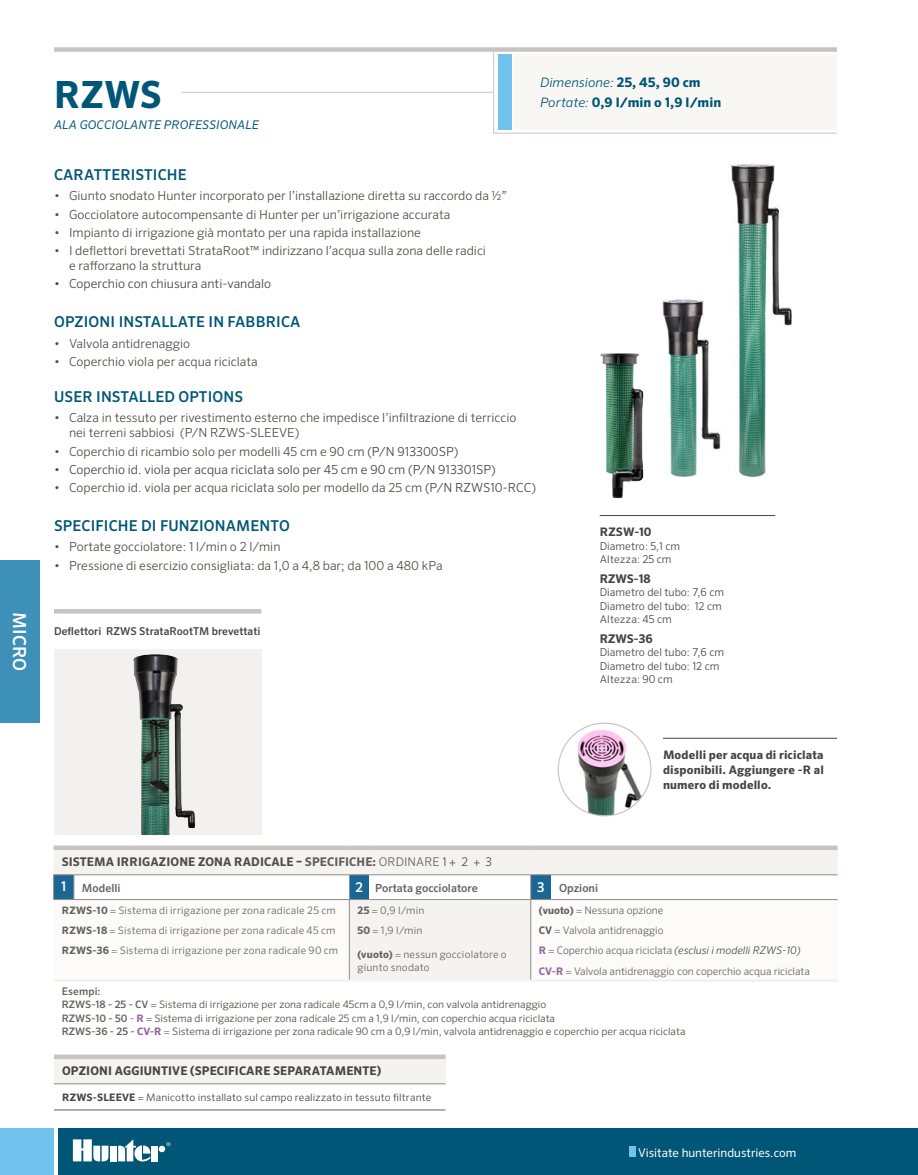
<style>
.page{position:relative;width:918px;height:1175px;background:#fff}
.page>*{position:absolute;margin:0;border:0;box-sizing:border-box;transform-origin:0 0}
.t1{font:700 37.5px "Sero Pro";color:#005676}
.t2{font:500 18px "Sero Pro";letter-spacing:.01em;color:#fff}
.t3{font:500 15px "Sero Pro";letter-spacing:.01em;color:#005676}
.t4{font:700 13.2px "Sero Pro";letter-spacing:.005em;color:#005676}
.t5{font:italic 300 13.05px "Sero Pro";letter-spacing:.005em;color:#005676}
.t6{font:300 12.45px/15px "Sero Pro";color:#504d49}
.t7{font:300 12.45px "Sero Pro";color:#454545}
.t8{font:700 12px "Sero Pro";letter-spacing:.01em;color:#454545}
.t9{font:700 12px "Sero Pro";letter-spacing:.01em;color:#504d49}
.t10{font:12px "Sero Pro";color:#fff}
.t11{font:italic 12px "Sero Pro";letter-spacing:.01em;color:#005676}
.t12{font:700 11.7px/15.8px "Sero Pro";letter-spacing:.01em;color:#454545}
.t13{font:500 11.25px "Sero Pro";color:#68625e}
.t14{font:300 10.8px/13.5px "Sero Pro";color:#454545}
.t15{font:500 10.8px "Sero Pro";color:#454545}
.t16{font:300 10.65px "Sero Pro";letter-spacing:.02em;color:#454545}
.t17{font:300 10.5px/20.2px "Sero Pro";color:#68625e}
.t18{font:500 10.5px "Sero Pro";letter-spacing:.02em;color:#68625e}
.t19{font:300 10.35px/13.5px "Sero Pro";color:#504d49}
.t20{font:300 10.35px/12.6px "Sero Pro";letter-spacing:.015em;color:#68625e}
.t21{font:300 10.35px "Sero Pro";letter-spacing:.015em;color:#454545}
.s1{font-weight:700;font-style:normal;font-size:13.2px}
.s2{font-weight:300;font-style:italic;font-size:13.05px}
.s3{color:#454545}
.s4{font-size:10.8px}
.s5{color:#625e5b}
.s6{font-weight:300;color:#625e5b}
.s7{font-weight:300}
.s8{font-size:13.5px;color:#fff}
.s9{font-weight:700}
.s10{font-weight:700;color:#9766a0}
.s11{font-style:italic;color:#4a4b4b}
.s12{font-weight:500;color:#68625e}
.s13{font-weight:500;color:#645f5b}
.s14{font-weight:700;color:#94629d}
.s15{color:#645f5b}
</style>
<div class="page">
<div style="left:58px;top:1127px;width:860px;height:47px;background:#005676"></div>
<div style="left:0;top:1127px;width:54px;height:47px;background:#71c3ed"></div>
<svg style="left:166px;top:1142px;width:4px;height:4px"></svg>
<div style="left:110px;top:1145px;width:7px;height:16px;background:#fff"></div>
<div style="left:159px;top:1145px;width:6px;height:7px;background:#fff;border-radius:50%"></div>
<div style="left:151px;top:1145px;width:7px;height:16px;background:#fff"></div>
<svg style="left:118px;top:1139px;width:33px;height:22px"></svg>
<svg style="left:73px;top:1139px;width:35px;height:22px"></svg>
<div style="left:54px;top:47px;width:783px;height:5px;background:#c9c4c2"></div>
<hr style="left:54px;top:92px;width:439px;height:1px;background:#c9c4c2">
<svg style="left:493px;top:51px;width:344px;height:83px"></svg>
<div style="left:498px;top:54px;width:13px;height:76px;background:#71c3ed"></div>
<div style="left:0;top:560px;width:40px;height:162px;background:#3d91b9"></div>
<div style="left:629px;top:1146px;width:6px;height:10px;background:#71c3ed"></div>
<img style="left:731px;top:164px;width:61px;height:313px">
<div style="left:54px;top:64px;width:127px;height:44px;background:#fff"></div>
<hr style="left:600px;top:515px;width:175px;height:1px;background:#454545">
<hr style="left:663px;top:738px;width:174px;height:1px;background:#454545">
<img style="left:558px;top:723px;width:93px;height:92px;border-radius:46px">
<img style="left:600px;top:353px;width:44px;height:145px">
<img style="left:662px;top:299px;width:59px;height:177px">
<hr style="left:54px;top:609px;width:207px;height:4px;background:#c9c4c2">
<div style="left:54px;top:649px;width:207px;height:186px;background:#f2f1ef"></div>
<img style="left:133px;top:654px;width:43px;height:181px">
<div style="left:54px;top:850px;width:784px;height:26px;background:#f5f3ef"></div>
<svg style="left:551px;top:900px;width:286px;height:1px"></svg>
<div style="left:54px;top:845px;width:20px;height:5px;background:#c9c4c2"></div>
<div style="left:74px;top:845px;width:275px;height:5px;background:#c9c4c2"></div>
<div style="left:349px;top:845px;width:21px;height:5px;background:#c9c4c2"></div>
<div style="left:370px;top:845px;width:161px;height:5px;background:#c9c4c2"></div>
<div style="left:531px;top:845px;width:20px;height:5px;background:#c9c4c2"></div>
<div style="left:551px;top:845px;width:287px;height:5px;background:#c9c4c2"></div>
<hr style="left:551px;top:874px;width:287px;height:1px;background:#908a86">
<hr style="left:551px;top:899px;width:287px;height:1px;background:#908a86">
<hr style="left:54px;top:979px;width:20px;height:2px;background:#efeeec">
<hr style="left:74px;top:979px;width:275px;height:2px;background:#efeeec">
<hr style="left:531px;top:979px;width:20px;height:2px;background:#efeeec">
<hr style="left:551px;top:979px;width:287px;height:2px;background:#efeeec">
<svg style="left:53px;top:874px;width:498px;height:105px"></svg>
<hr style="left:349px;top:979px;width:21px;height:2px;background:#f5f3ef">
<hr style="left:370px;top:979px;width:161px;height:2px;background:#f5f3ef">
<div style="left:54px;top:1056px;width:392px;height:27px;background:#f5f3ef"></div>
<div style="left:54px;top:1054px;width:392px;height:5px;background:#c9c4c2"></div>
<hr style="left:54px;top:1109px;width:392px;height:1px;background:#645f5b">
<hr style="left:54px;top:1083px;width:392px;height:1px;background:#908a86">
<h2 class="t2" style="left:30px;top:612px;width:61px;rotate:90deg">MICRO</h2>
<h1 class="t1" style="left:54px;top:72px;width:109px">RZWS</h1>
<p class="t11" style="left:54px;top:117px;width:206px">ALA GOCCIOLANTE PROFESSIONALE</p>
<p class="t5" style="left:540px;top:75px;width:162px">Dimensione: <span class="s1">25, 45, 90 cm</span></p>
<p class="t4" style="left:540px;top:94px;width:183px"><span class="s2">Portate:</span> 0,9 l/min o 1,9 l/min</p>
<p class="t3" style="left:54px;top:166px;width:134px">CARATTERISTICHE</p>
<p class="t6" style="left:54px;top:188px;width:454px">• Giunto snodato Hunter incorporato per l’installazione diretta su raccordo da ½”</p>
<p class="t6" style="left:54px;top:207px;width:398px">• Gocciolatore autocompensante di Hunter per un’irrigazione accurata</p>
<p class="t6" style="left:54px;top:225px;width:369px">• Impianto di irrigazione già montato per una rapida installazione</p>
<p class="t6" style="left:69px;top:243px;width:418px;text-indent:-15px">• I deflettori brevettati StrataRoot™ indirizzano l’acqua sulla zona delle radici e rafforzano la struttura</p>
<p class="t7" style="left:54px;top:276px;width:219px">• Coperchio con chiusura anti-vandalo</p>
<p class="t3" style="left:54px;top:313px;width:248px">OPZIONI INSTALLATE IN FABBRICA</p>
<p class="t6" style="left:54px;top:336px;width:138px">• Valvola antidrenaggio</p>
<p class="t6" style="left:54px;top:354px;width:205px">• Coperchio viola per acqua riciclata</p>
<p class="t3" style="left:54px;top:387px;width:191px">USER INSTALLED OPTIONS</p>
<p class="t6" style="left:69px;top:410px;width:449px;text-indent:-15px">• Calza in tessuto per rivestimento esterno che impedisce l’infiltrazione di terriccio nei terreni sabbiosi (P/N RZWS-SLEEVE)</p>
<p class="t6" style="left:54px;top:443px;width:406px">• Coperchio di ricambio solo per modelli 45 cm e 90 cm <span class="s3">(P/N 913300SP)</span></p>
<p class="t7" style="left:54px;top:462px;width:443px">• Coperchio id. viola per acqua riciclata solo per 45 cm e 90 cm (P/N 913301SP)</p>
<p class="t6" style="left:54px;top:480px;width:484px">• Coperchio id. viola per acqua riciclata solo per modello da 25 cm <span class="s3">(P/N RZWS10-RCC)</span></p>
<p class="t3" style="left:54px;top:516px;width:237px">SPECIFICHE DI FUNZIONAMENTO</p>
<p class="t6" style="left:54px;top:539px;width:228px">• Portate gocciolatore: 1 l/min o 2 l/min</p>
<p class="t6" style="left:54px;top:557px;width:390px">• Pressione di esercizio consigliata: da 1,0 a 4,8 bar; da 100 a 480 kPa</p>
<p class="t15" style="left:54px;top:625px;width:208px">Deflettori RZWS StrataRootTM brevettati</p>
<p class="t12" style="left:600px;top:524px;width:53px">RZSW-10</p>
<p class="t14" style="left:600px;top:539px;width:82px">Diametro: 5,1 cm</p>
<p class="t16" style="left:600px;top:553px;width:73px">Altezza<span class="s4">: 25 cm</span></p>
<p class="t8" style="left:600px;top:571px;width:52px">RZWS-18</p>
<p class="t14" style="left:600px;top:585px;width:126px">Diametro del tubo: 7,6 cm<br>Diametro del tubo: 12 cm</p>
<p class="t16" style="left:600px;top:613px;width:74px">Altezza<span class="s4">: 45 cm</span></p>
<p class="t8" style="left:600px;top:631px;width:54px">RZWS-36</p>
<p class="t14" style="left:600px;top:645px;width:126px">Diametro del tubo: 7,6 cm<br>Diametro del tubo: 12 cm</p>
<p class="t16" style="left:600px;top:673px;width:74px">Altezza<span class="s4">: 90 cm</span></p>
<p class="t12" style="left:663px;top:747px;width:162px">Modelli per acqua di riciclata disponibili. Aggiungere -R al</p>
<p class="t12" style="left:663px;top:777px;width:110px">numero di modello.</p>
<p class="t9" style="left:62px;top:854px;width:432px">SISTEMA IRRIGAZIONE ZONA RADICALE – <span class="s5">SPECIFICHE:</span> <span class="s6">ORDINARE</span> <span class="s7">1 + 2 + 3</span></p>
<p class="t13" style="left:61px;top:880px;width:61px"><span class="s8">1</span> Modelli</p>
<p class="t13" style="left:356px;top:880px;width:124px"><span class="s8">2</span> Portata gocciolatore</p>
<p class="t13" style="left:537px;top:880px;width:62px"><span class="s8">3</span> Opzioni</p>
<p class="t20" style="left:62px;top:903px;width:276px"><span class="s9">RZWS-10</span> = Sistema di irrigazione per zona radicale 25 cm</p>
<p class="t20" style="left:357px;top:903px;width:68px"><span class="s9">25</span> = 0,9 l/min</p>
<p class="t17" style="left:539px;top:899px;width:126px"><span class="s9">(vuoto)</span> = Nessuna opzione</p>
<p class="t20" style="left:62px;top:924px;width:275px"><span class="s9">RZWS-18</span> = Sistema di irrigazione per zona radicale 45 cm</p>
<p class="t20" style="left:357px;top:924px;width:66px"><span class="s9">50</span> = 1,9 l/min</p>
<p class="t17" style="left:539px;top:920px;width:126px"><span class="s9">CV</span> = Valvola antidrenaggio</p>
<p class="t20" style="left:62px;top:944px;width:278px"><span class="s9">RZWS-36</span> = Sistema di irrigazione per zona radicale 90 cm</p>
<p class="t20" style="left:357px;top:948px;width:151px"><span class="s9">(vuoto)</span> = nessun gocciolatore o giunto snodato</p>
<p class="t17" style="left:539px;top:940px;width:273px"><span class="s10">R</span> = Coperchio acqua riciclata <span class="s11">(esclusi i modelli RZWS-10)<br></span><span class="s10">CV-R</span> = Valvola antidrenaggio con coperchio acqua riciclata</p>
<p class="t18" style="left:62px;top:984px;width:40px">Esempi:</p>
<p class="t19" style="left:62px;top:997px;width:625px"><span class="s12">RZWS-18 - 25 - CV</span> = Sistema di irrigazione per zona radicale 45cm a 0,9 l/min, con valvola antidrenaggio<br><span class="s12">RZWS-10 - 50</span> - <span class="s10">R</span> = Sistema di irrigazione per zona radicale 25 cm a 1,9 l/min, con coperchio acqua riciclata<br><span class="s13">RZWS-36 - 25 -</span> <span class="s14">CV-R</span> <span class="s15">=</span> Sistema di irrigazione per zona radicale 90 cm a 0,9 l/min, valvola antidrenaggio e coperchio per acqua riciclata</p>
<p class="t8" style="left:62px;top:1063px;width:321px">OPZIONI AGGIUNTIVE (SPECIFICARE SEPARATAMENTE)</p>
<p class="t21" style="left:62px;top:1091px;width:371px"><span class="s9">RZWS-SLEEVE</span> = Manicotto installato sul campo realizzato in tessuto filtrante</p>
<p class="t10" style="left:638px;top:1145px;width:160px">Visitate hunterindustries.com</p>
</div>
